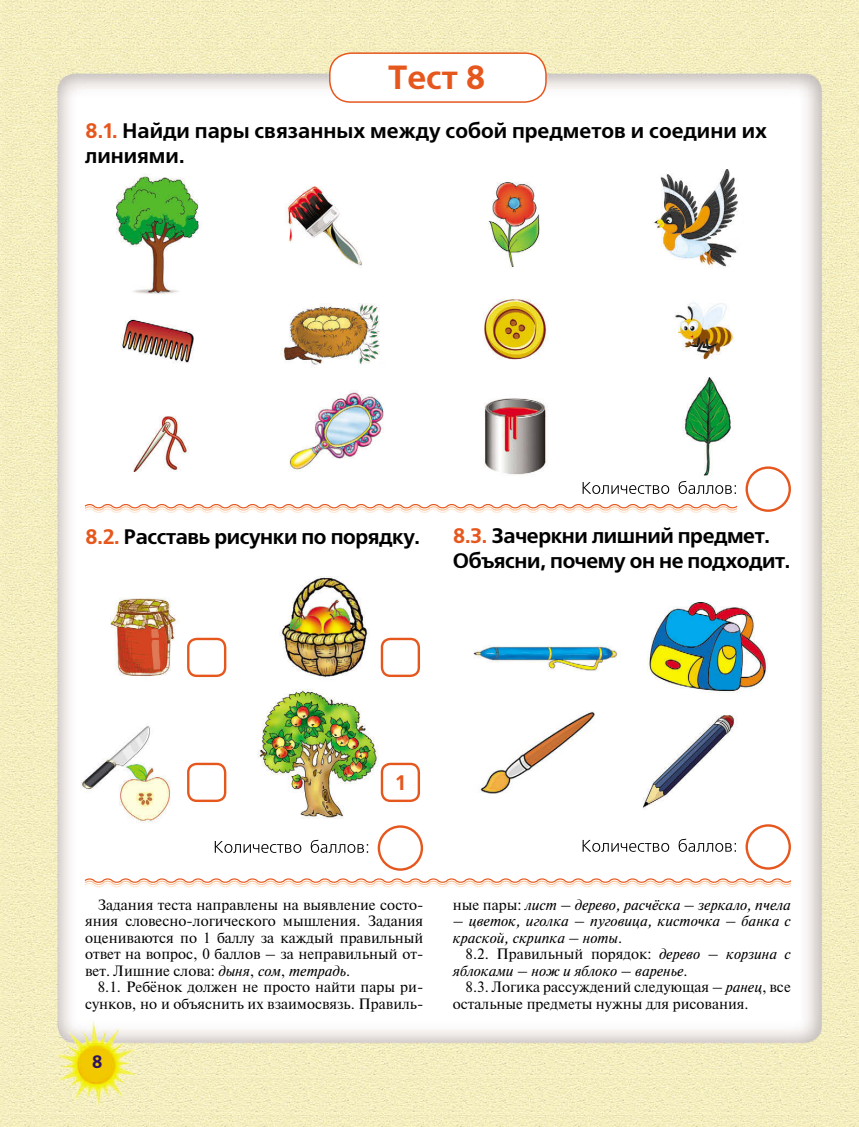
<style>
.page{position:relative;width:859px;height:1127px;background:#fff}
.page>*{position:absolute;margin:0;border:0;box-sizing:border-box;transform-origin:0 0}
.t1{font:700 33.45px "Free Set C";color:#e6571e}
.t2{font:700 21px/25.2px "Free Set C";letter-spacing:-.02em;color:#000}
.t3{font:700 21px/25.2px "Free Set C";color:#000}
.t4{font:700 21px "Free Set C";color:#e6571e}
.t5{font:700 18px "Free Set C";color:#2d1261}
.t6{font:15px/16.5px "Newton";color:#000;text-align:justify}
.t7{font:italic 15px/16.5px "Newton";color:#000}
.s1{color:#e6571e}
.s2{font-style:italic}
.s3{font-style:normal}
</style>
<div class="page">
<img style="left:0;top:0;width:859px;height:1127px">
<img style="left:80px;top:576px;width:694px;height:250px">
<img style="left:116px;top:170px;width:627px;height:316px">
<div style="left:330px;top:53px;width:216px;height:49px;background:#fff;border-radius:21px"></div>
<div style="left:329px;top:52px;width:218px;height:51px;border:2px solid #e6571e;border-radius:21px"></div>
<svg style="left:583px;top:481px;width:153px;height:13px"></svg>
<div style="left:745px;top:466px;width:46px;height:46px;border:2px solid #e6571e;border-radius:50%"></div>
<svg style="left:583px;top:839px;width:153px;height:13px"></svg>
<div style="left:745px;top:824px;width:46px;height:46px;border:2px solid #e6571e;border-radius:50%"></div>
<svg style="left:215px;top:840px;width:153px;height:13px"></svg>
<div style="left:378px;top:825px;width:45px;height:46px;border:2px solid #e6571e;border-radius:50%"></div>
<svg style="left:83px;top:877px;width:710px;height:12px"></svg>
<svg style="left:83px;top:502px;width:656px;height:12px"></svg>
<div style="left:187px;top:638px;width:39px;height:39px;border:2px solid #e6571e;border-radius:9px"></div>
<div style="left:381px;top:638px;width:39px;height:39px;border:2px solid #e6571e;border-radius:9px"></div>
<div style="left:381px;top:763px;width:39px;height:39px;border:2px solid #e6571e;border-radius:9px"></div>
<div style="left:187px;top:763px;width:39px;height:39px;border:2px solid #e6571e;border-radius:9px"></div>
<h1 class="t1" style="left:388px;top:64px;width:99px">Тест 8</h1>
<h2 class="t3" style="left:85px;top:120px;width:683px"><span class="s1">8.1.</span> Найди пары связанных между собой предметов и соедини их линиями.</h2>
<h2 class="t2" style="left:85px;top:526px;width:336px"><span class="s1">8.2.</span> Расставь рисунки по порядку.</h2>
<h2 class="t2" style="left:453px;top:525px;width:339px"><span class="s1">8.3.</span> Зачеркни лишний предмет.<br>Объясни, почему он не подходит.</h2>
<h2 class="t4" style="left:396px;top:774px;width:11px">1</h2>
<p class="t6" style="left:85px;top:897px;width:340px;text-indent:13px">Задания теста направлены на выявление состо&shy;яния словесно-логического мышления. Задания оцениваются по 1 баллу за каждый правильный ответ на вопрос, 0 баллов – за неправильный от&shy;вет. Лишние слова: <span class="s2">дыня</span>, <span class="s2">сом</span>, <span class="s2">тетрадь</span>.</p>
<p class="t6" style="left:85px;top:980px;width:340px;text-align:right">8.1. Ребёнок должен не просто найти пары ри&shy;сунков, но и объяснить их взаимосвязь. Правиль-</p>
<p class="t5" style="left:92px;top:1054px;width:12px">8</p>
<p class="t7" style="left:453px;top:897px;width:340px"><span class="s3">ные пары:</span> лист – дерево, расчёска – зеркало, пчела</p>
<p class="t7" style="left:453px;top:914px;width:340px">– цветок, иголка – пуговица, кисточка – банка с краской, скрипка – ноты<span class="s3">.</span></p>
<p class="t7" style="left:453px;top:947px;width:340px;text-indent:13px"><span class="s3">8.2. Правильный порядок:</span> дерево – корзина с яблоками – нож и яблоко – варенье<span class="s3">.</span></p>
<p class="t6" style="left:453px;top:980px;width:340px;text-indent:13px">8.3. Логика рассуждений следующая – <span class="s2">ранец</span>, все остальные предметы нужны для рисования.</p>
</div>
